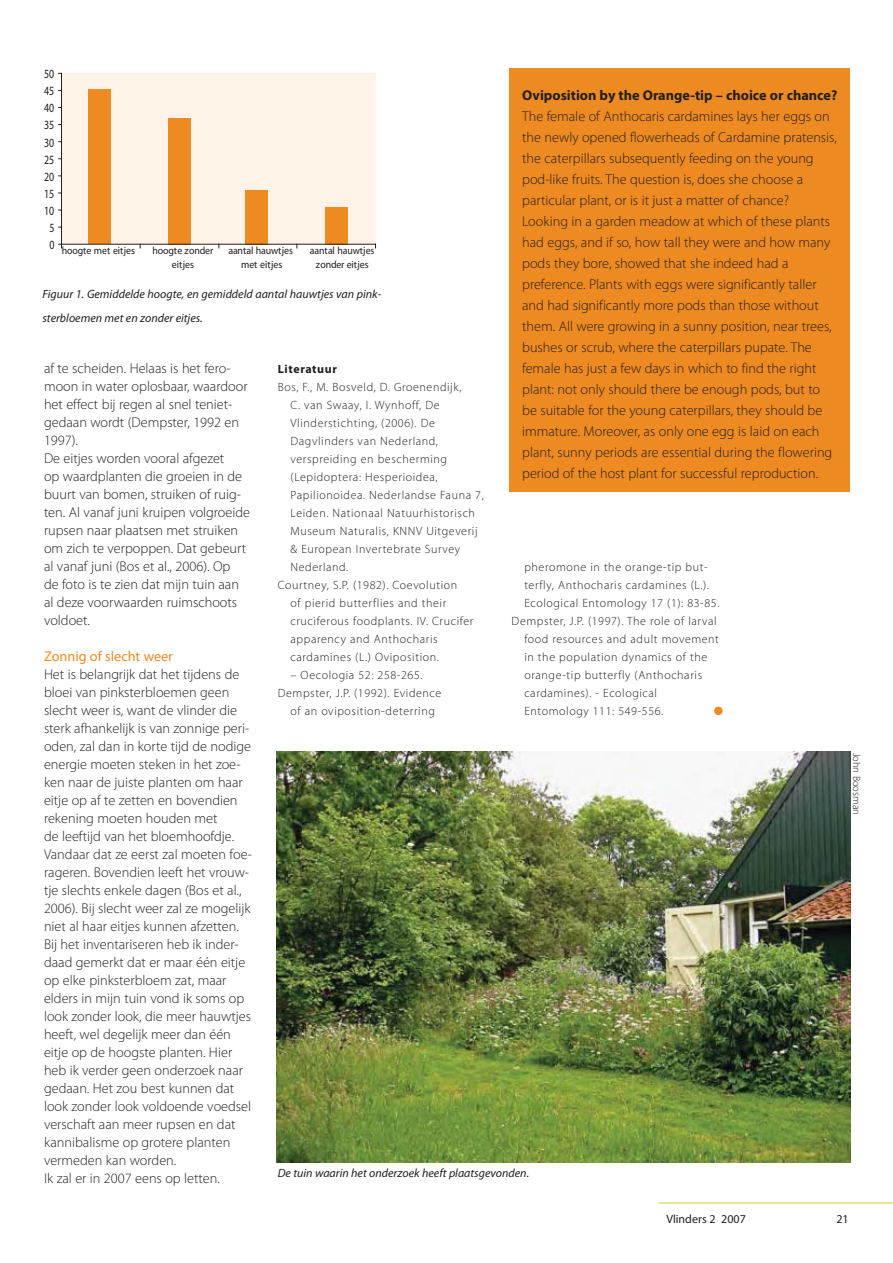
<style>
.page{position:relative;width:893px;height:1263px;background:#fff}
.page>*{position:absolute;margin:0;border:0;box-sizing:border-box;transform-origin:0 0}
.t1{font:300 14.25px/18px "Myriad Pro";color:#231f20}
.t2{font:700 14.25px "Myriad Pro";color:#231f20}
.t3{font:14.25px "Myriad Pro";color:#ee8a22}
.t4{font:12.6px "Myriad";letter-spacing:-.015em;color:#231f20;scale:.79 1}
.t5{font:300 12px/18px "Myriad Pro";letter-spacing:.05em;color:#231f20;text-align:center}
.t6{font:italic 12px/24px "Myriad Pro";color:#231f20}
.t7{font:12px "Myriad Pro";color:#231f20}
.t8{font:700 12px "Myriad Pro";letter-spacing:.05em;color:#231f20}
.t9{font:10.5px/13.4px "Myriad";letter-spacing:-.015em;color:#231f20;text-align:center;scale:.95 1}
.t10{font:300 10.5px "Myriad Pro";color:#231f20}
</style>
<div class="page">
<hr style="left:659px;top:1203px;width:234px;height:1px;background:#c6d12d">
<div style="left:509px;top:68px;width:341px;height:424px;background:#ee8a22"></div>
<img style="left:276px;top:751px;width:574px;height:411px">
<div style="left:62px;top:73px;width:313px;height:171px;background:#fff3e8"></div>
<div style="left:88px;top:89px;width:23px;height:155px;background:#ee8a22"></div>
<div style="left:168px;top:118px;width:23px;height:126px;background:#ee8a22"></div>
<div style="left:245px;top:190px;width:22px;height:54px;background:#ee8a22"></div>
<div style="left:325px;top:207px;width:22px;height:37px;background:#ee8a22"></div>
<hr style="left:61px;top:73px;width:1px;height:171px;background:#231f20">
<hr style="left:62px;top:244px;width:313px;height:1px;background:#231f20">
<div style="left:714px;top:707px;width:9px;height:8px;background:#ee8a22;border-radius:50%"></div>
<p class="t4" style="left:44px;top:69px;width:14px">50</p>
<p class="t4" style="left:44px;top:86px;width:14px">45</p>
<p class="t2" style="left:522px;top:90px;width:317px">Oviposition by the Orange-tip – choice or chance?</p>
<p class="t1" style="left:522px;top:107px;width:316px;line-height:21px">The female of Anthocaris cardamines lays her eggs on the newly opened flowerheads of Cardamine pratensis, the caterpillars subsequently feeding on the young pod-like fruits. The question is, does she choose a particular plant, or is it just a matter of chance?<br>Looking in a garden meadow at which of these plants had eggs, and if so, how tall they were and how many pods they bore, showed that she indeed had a preference. Plants with eggs were significantly taller and had significantly more pods than those without them. All were growing in a sunny position, near trees, bushes or scrub, where the caterpillars pupate. The female has just a few days in which to find the right plant: not only should there be enough pods, but to be suitable for the young caterpillars, they should be immature. Moreover, as only one egg is laid on each plant, sunny periods are essential during the flowering period of the host plant for successful reproduction.</p>
<p class="t4" style="left:44px;top:103px;width:14px">40</p>
<p class="t4" style="left:44px;top:120px;width:14px">35</p>
<p class="t4" style="left:44px;top:138px;width:14px">30</p>
<p class="t4" style="left:44px;top:155px;width:14px">25</p>
<p class="t4" style="left:44px;top:172px;width:14px">20</p>
<p class="t4" style="left:44px;top:189px;width:14px">15</p>
<p class="t4" style="left:44px;top:206px;width:14px">10</p>
<p class="t4" style="left:50px;top:223px;width:8px">5</p>
<p class="t4" style="left:50px;top:240px;width:8px">0</p>
<p class="t9" style="left:62px;top:245px;width:79px">hoogte met eitjes</p>
<p class="t9" style="left:152px;top:245px;width:65px">hoogte zonder eitjes</p>
<p class="t9" style="left:228px;top:245px;width:70px">aantal hauwtjes met eitjes</p>
<p class="t9" style="left:310px;top:245px;width:70px">aantal hauwtjes zonder eitjes</p>
<p class="t6" style="left:43px;top:283px;width:340px">Figuur 1. Gemiddelde hoogte, en gemiddeld aantal hauwtjes van pink&shy;sterbloemen met en zonder eitjes.</p>
<p class="t1" style="left:44px;top:360px;width:208px">af te scheiden. Helaas is het fero&shy;moon in water oplosbaar, waardoor het effect bij regen al snel teniet&shy;gedaan wordt (Dempster, 1992 en<br>1997).<br>De eitjes worden vooral afgezet<br>op waardplanten die groeien in de buurt van bomen, struiken of ruig&shy;ten. Al vanaf juni kruipen volgroeide rupsen naar plaatsen met struiken om zich te verpoppen. Dat gebeurt al vanaf juni (Bos et al., 2006). Op<br>de foto is te zien dat mijn tuin aan al deze voorwaarden ruimschoots voldoet.</p>
<p class="t3" style="left:44px;top:651px;width:130px">Zonnig of slecht weer</p>
<p class="t1" style="left:44px;top:666px;width:210px">Het is belangrijk dat het tijdens de bloei van pinksterbloemen geen slecht weer is, want de vlinder die sterk afhankelijk is van zonnige peri&shy;oden, zal dan in korte tijd de nodige energie moeten steken in het zoe&shy;ken naar de juiste planten om haar eitje op af te zetten en bovendien rekening moeten houden met<br>de leeftijd van het bloemhoofdje.<br>Vandaar dat ze eerst zal moeten foe&shy;rageren. Bovendien leeft het vrouw&shy;tje slechts enkele dagen (Bos et al., 2006). Bij slecht weer zal ze mogelijk niet al haar eitjes kunnen afzetten.<br>Bij het inventariseren heb ik inder&shy;daad gemerkt dat er maar één eitje op elke pinksterbloem zat, maar elders in mijn tuin vond ik soms op look zonder look, die meer hauwtjes heeft, wel degelijk meer dan één eitje op de hoogste planten. Hier heb ik verder geen onderzoek naar gedaan. Het zou best kunnen dat look zonder look voldoende voedsel verschaft aan meer rupsen en dat kannibalisme op grotere planten vermeden kan worden.<br>Ik zal er in 2007 eens op letten.</p>
<p class="t8" style="left:278px;top:365px;width:61px">Literatuur</p>
<p class="t5" style="left:278px;top:379px;width:185px">Bos, F., M. Bosveld, D. Groenendijk,</p>
<p class="t5" style="left:291px;top:397px;width:151px">C. van Swaay, I. Wynhoff, De</p>
<p class="t5" style="left:291px;top:415px;width:146px">Vlinderstichting, (2006). De</p>
<p class="t5" style="left:291px;top:433px;width:149px">Dagvlinders van Nederland,</p>
<p class="t5" style="left:291px;top:451px;width:158px">verspreiding en bescherming</p>
<p class="t5" style="left:291px;top:469px;width:149px">(Lepidoptera: Hesperioidea,</p>
<p class="t5" style="left:291px;top:487px;width:195px">Papilionoidea. Nederlandse Fauna 7,</p>
<p class="t5" style="left:291px;top:505px;width:186px">Leiden. Nationaal Natuurhistorisch</p>
<p class="t5" style="left:291px;top:523px;width:188px">Museum Naturalis, KNNV Uitgeverij</p>
<p class="t5" style="left:291px;top:541px;width:171px">&amp; European Invertebrate Survey</p>
<p class="t5" style="left:291px;top:559px;width:59px">Nederland.</p>
<p class="t5" style="left:278px;top:577px;width:181px">Courtney, S.P. (1982). Coevolution</p>
<p class="t5" style="left:291px;top:595px;width:157px">of pierid butterflies and their</p>
<p class="t5" style="left:291px;top:613px;width:184px">cruciferous foodplants. IV. Crucifer</p>
<p class="t5" style="left:291px;top:631px;width:149px">apparency and Anthocharis</p>
<p class="t5" style="left:291px;top:649px;width:150px">cardamines (L.) Oviposition.</p>
<p class="t5" style="left:278px;top:667px;width:165px">– Oecologia 52: 258-265.<br>Dempster, J.P. (1992). Evidence of an oviposition-deterring</p>
<p class="t5" style="left:524px;top:559px;width:185px">pheromone in the orange-tip but-</p>
<p class="t5" style="left:524px;top:577px;width:186px">terfly, Anthocharis cardamines (L.).</p>
<p class="t5" style="left:524px;top:595px;width:197px">Ecological Entomology 17 (1): 83-85.</p>
<p class="t5" style="left:512px;top:613px;width:207px">Dempster, J.P. (1997). The role of larval</p>
<p class="t5" style="left:524px;top:631px;width:196px">food resources and adult movement</p>
<p class="t5" style="left:524px;top:649px;width:184px">in the population dynamics of the</p>
<p class="t5" style="left:524px;top:667px;width:179px">orange-tip butterfly (Anthocharis</p>
<p class="t5" style="left:524px;top:685px;width:134px">cardamines). - Ecological</p>
<p class="t5" style="left:524px;top:703px;width:140px">Entomology 111: 549-556.</p>
<p class="t6" style="left:278px;top:1162px;width:253px">De tuin waarin het onderzoek heeft plaatsgevonden.</p>
<p class="t10" style="left:861px;top:753px;width:64px;rotate:90deg">John Boosman</p>
<p class="t7" style="left:666px;top:1214px;width:81px">Vlinders 2 2007</p>
<p class="t7" style="left:836px;top:1214px;width:14px">21</p>
</div>
